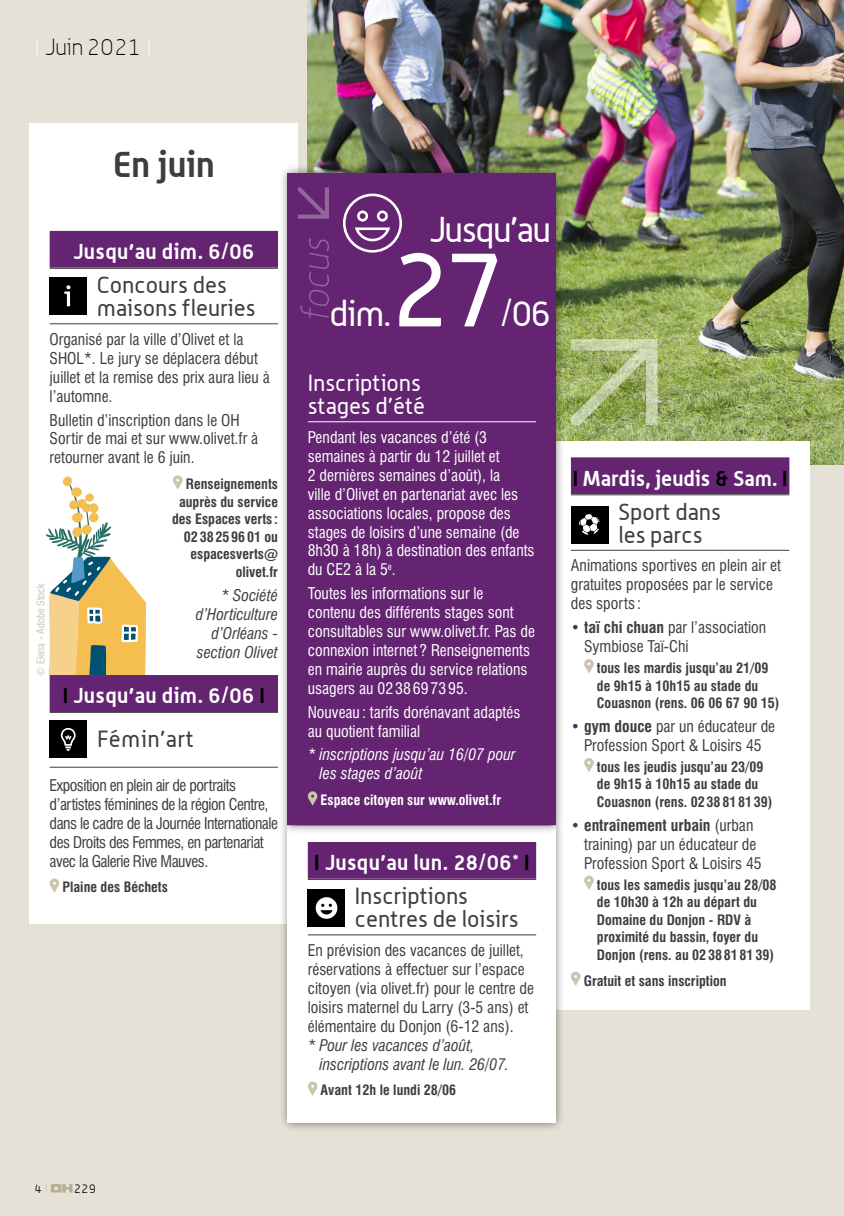
<style>
.page{position:relative;width:844px;height:1216px;background:#fff}
.page>*{position:absolute;margin:0;border:0;box-sizing:border-box;transform-origin:0 0}
.t1{font:105px "Alwyn";color:#fff}
.t2{font:35px "Alwyn";letter-spacing:-.04em;color:#fff}
.t3{font:700 35px "Alwyn";color:#3e3d40}
.t4{font:22.75px/22.8px "Alwyn";color:#3e3d40}
.t5{font:22.75px/22.8px "Alwyn";color:#fff}
.t6{font:100 22.75px "Alwyn";letter-spacing:-.005em;color:#000}
.t7{font:22.75px "Alwyn";letter-spacing:.02em;color:#3e3d40}
.t8{font:700 21px "Alwyn";letter-spacing:.02em;color:#fff}
.t9{font:700 21px "Alwyn";color:#fff}
.t10{font:condensed 15.75px/18.9px "Swiss 721 BT";color:#3e3d40}
.t11{font:condensed 15.75px/18.9px "Swiss 721 BT";color:#fff}
.t12{font:condensed 15.75px/18.9px "Swiss 721 BT";letter-spacing:-.03em;color:#3e3d40}
.t13{font:italic condensed 15.75px/18.9px "Swiss 721 BT";color:#3e3d40;text-align:right}
.t14{font:italic condensed 15.75px/18.9px "Swiss 721 BT";color:#fff}
.t15{font:700 condensed 14px/17.5px "Swiss 721 BT";color:#3e3d40}
.t16{font:700 condensed 14px "Swiss 721 BT";color:#fff}
.t17{font:300 12.25px "Alwyn";color:#000}
.t18{font:condensed 10.5px "Swiss 721 BT";color:#cbc5ae}
.s1{color:#fff}
.s2{color:#000}
.s3{color:#642471}
.s4{font-weight:700}
.s5{color:#cbc5ae}
</style>
<div class="page">
<div style="left:0;top:0;width:843px;height:1215px;background:#e5e1d6"></div>
<svg style="left:51px;top:1184px;width:22px;height:8px"></svg>
<img style="left:307px;top:0;width:536px;height:464px">
<div style="left:551px;top:442px;width:258px;height:567px;background:#fff"></div>
<div style="left:570px;top:457px;width:219px;height:37px;background:#642471"></div>
<hr style="left:570px;top:494px;width:219px;height:1px;background:#3e3d40">
<hr style="left:570px;top:550px;width:219px;height:1px;background:#3e3d40">
<div style="left:570px;top:506px;width:38px;height:37px;background:#000"></div>
<svg style="left:579px;top:514px;width:20px;height:21px"></svg>
<svg style="left:584px;top:659px;width:9px;height:14px"></svg>
<svg style="left:584px;top:758px;width:9px;height:14px"></svg>
<svg style="left:584px;top:875px;width:9px;height:15px"></svg>
<svg style="left:571px;top:971px;width:9px;height:15px"></svg>
<div style="left:30px;top:123px;width:268px;height:800px;background:#fff"></div>
<div style="left:50px;top:231px;width:228px;height:37px;background:#642471"></div>
<hr style="left:50px;top:268px;width:228px;height:1px;background:#3e3d40">
<hr style="left:50px;top:323px;width:228px;height:1px;background:#3e3d40">
<div style="left:50px;top:675px;width:228px;height:36px;background:#642471"></div>
<hr style="left:50px;top:711px;width:228px;height:1px;background:#000">
<hr style="left:50px;top:767px;width:228px;height:1px;background:#3e3d40">
<div style="left:50px;top:277px;width:37px;height:37px;background:#000"></div>
<svg style="left:64px;top:285px;width:6px;height:21px"></svg>
<svg style="left:173px;top:475px;width:9px;height:15px"></svg>
<div style="left:50px;top:720px;width:37px;height:38px;background:#000"></div>
<svg style="left:61px;top:728px;width:15px;height:23px"></svg>
<svg style="left:50px;top:878px;width:9px;height:14px"></svg>
<div style="left:278px;top:816px;width:287px;height:316px;background:#000;opacity:.5"></div>
<div style="left:288px;top:826px;width:268px;height:296px;background:#fff"></div>
<div style="left:308px;top:842px;width:228px;height:36px;background:#642471"></div>
<hr style="left:308px;top:879px;width:228px;height:1px;background:#3e3d40">
<hr style="left:308px;top:934px;width:228px;height:1px;background:#3e3d40">
<div style="left:308px;top:889px;width:37px;height:37px;background:#000"></div>
<svg style="left:315px;top:897px;width:22px;height:21px"></svg>
<svg style="left:308px;top:1081px;width:9px;height:14px"></svg>
<div style="left:278px;top:164px;width:287px;height:670px;background:#000;opacity:.5"></div>
<div style="left:288px;top:174px;width:268px;height:651px;background:#642471"></div>
<hr style="left:308px;top:421px;width:228px;height:1px;background:#fff">
<svg style="left:308px;top:791px;width:9px;height:14px"></svg>
<svg style="left:298px;top:187px;width:31px;height:32px"></svg>
<svg style="left:300px;top:238px;width:29px;height:80px"></svg>
<svg style="left:343px;top:193px;width:59px;height:60px"></svg>
<img style="left:570px;top:339px;width:87px;height:86px">
<svg style="left:46px;top:476px;width:100px;height:199px"></svg>
<h3 class="t6" style="left:35px;top:35px;width:118px"><span class="s1">I</span> Juin 2021 <span class="s1">I</span></h3>
<h2 class="t3" style="left:113px;top:143px;width:103px">En juin</h2>
<h3 class="t8" style="left:73px;top:239px;width:182px">Jusqu’au dim. 6/06</h3>
<h3 class="t4" style="left:97px;top:273px;width:160px">Concours des maisons fleuries</h3>
<p class="t10" style="left:50px;top:330px;width:221px">Organisé par la ville d’Olivet et la<br>SHOL*. Le jury se déplacera début juillet et la remise des prix aura lieu à l’automne.</p>
<p class="t10" style="left:50px;top:410px;width:210px">Bulletin d’inscription dans le OH<br>Sortir de mai et sur www.olivet.fr à retourner avant le 6 juin.</p>
<p class="t15" style="left:172px;top:475px;width:107px;text-align:right">Renseignements auprès du service des Espaces verts :<br>0238259601 ou espacesverts@ olivet.fr</p>
<p class="t13" style="left:196px;top:585px;width:84px">* Société d’Horticulture d’Orléans - section Olivet</p>
<h3 class="t8" style="left:63px;top:682px;width:204px"><span class="s2">I</span> Jusqu’au dim. 6/06 <span class="s2">I</span></h3>
<h3 class="t7" style="left:97px;top:725px;width:98px">Fémin’art</h3>
<p class="t12" style="left:50px;top:775px;width:230px">Exposition en plein air de portraits d’artistes féminines de la région Centre, dans le cadre de la Journée Internationale des Droits des Femmes, en partenariat avec la Galerie Rive Mauves.</p>
<p class="t15" style="left:62px;top:878px;width:107px">Plaine des Béchets</p>
<p class="t18" style="left:34px;top:675px;width:94px;rotate:-90deg">© Elena - Adobe Stock</p>
<h2 class="t2" style="left:329px;top:293px;width:63px">dim.</h2>
<h2 class="t2" style="left:429px;top:209px;width:123px">Jusqu’au</h2>
<h1 class="t1" style="left:390px;top:227px;width:116px">27</h1>
<h2 class="t2" style="left:500px;top:293px;width:52px">/06</h2>
<h3 class="t5" style="left:308px;top:371px;width:119px">Inscriptions stages d’été</h3>
<p class="t11" style="left:308px;top:428px;width:228px">Pendant les vacances d’été (3 semaines à partir du 12 juillet et<br>2 dernières semaines d’août), la<br>ville d’Olivet en partenariat avec les associations locales, propose des stages de loisirs d’une semaine (de<br>8h30 à 18h) à destination des enfants du CE2 à la 5<sup>e</sup>.</p>
<p class="t11" style="left:308px;top:584px;width:228px">Toutes les informations sur le contenu des différents stages sont consultables sur www.olivet.fr. Pas de connexion internet ? Renseignements en mairie auprès du service relations usagers au 02 38 69 73 95.</p>
<p class="t11" style="left:308px;top:702px;width:214px">Nouveau : tarifs dorénavant adaptés au quotient familial</p>
<p class="t14" style="left:319px;top:745px;width:197px;text-indent:-12px">* inscriptions jusqu’au 16/07 pour les stages d’août</p>
<p class="t16" style="left:320px;top:791px;width:182px">Espace citoyen sur www.olivet.fr</p>
<h3 class="t8" style="left:314px;top:849px;width:217px"><span class="s2">I</span> Jusqu’au lun. 28/06<sup>*</sup> <span class="s2">I</span></h3>
<h3 class="t4" style="left:355px;top:884px;width:165px">Inscriptions centres de loisirs</h3>
<p class="t10" style="left:308px;top:940px;width:228px">En prévision des vacances de juillet, réservations à effectuer sur l’espace citoyen (via olivet.fr) pour le centre de loisirs maternel du Larry (3-5 ans) et élémentaire du Donjon (6-12 ans).</p>
<p class="t13" style="left:319px;top:1035px;width:191px;text-align:left;text-indent:-12px">* Pour les vacances d’août, inscriptions avant le lun. 26/07.</p>
<p class="t15" style="left:320px;top:1081px;width:137px">Avant 12h le lundi 28/06</p>
<h3 class="t9" style="left:572px;top:465px;width:216px"><span class="s2">I</span> Mardis, jeudis <span class="s2">&amp;</span> Sam. <span class="s2">I</span></h3>
<h3 class="t4" style="left:618px;top:500px;width:104px">Sport dans les parcs</h3>
<p class="t10" style="left:570px;top:556px;width:212px">Animations sportives en plein air et gratuites proposées par le service des sports :</p>
<p class="t10" style="left:584px;top:618px;width:183px;text-indent:-13px"><span class="s3">•</span> <span class="s4">taï chi chuan</span> par l’association<br>Symbiose Taï-Chi</p>
<p class="t15" style="left:596px;top:659px;width:184px">tous les mardis jusqu’au 21/09 de 9h15 à 10h15 au stade du<br>Couasnon (rens. 06 06 67 90 15)</p>
<p class="t10" style="left:570px;top:716px;width:206px;text-align:center"><span class="s3">•</span> <span class="s4">gym douce</span> par un éducateur de<br>Profession Sport &amp; Loisirs 45</p>
<p class="t15" style="left:596px;top:758px;width:177px">tous les jeudis jusqu’au 23/09 de 9h15 à 10h15 au stade du<br>Couasnon (rens. 0238818139)</p>
<p class="t10" style="left:584px;top:815px;width:179px;text-indent:-13px"><span class="s3">•</span> <span class="s4">entraînement urbain</span> (urban training) par un éducateur de<br>Profession Sport &amp; Loisirs 45</p>
<p class="t15" style="left:596px;top:875px;width:181px">tous les samedis jusqu’au 28/08 de 10h30 à 12h au départ du<br>Domaine du Donjon - RDV à proximité du bassin, foyer du<br>Donjon (rens. au 0238818139)</p>
<p class="t15" style="left:583px;top:971px;width:144px">Gratuit et sans inscription</p>
<p class="t17" style="left:35px;top:1181px;width:14px">4 <span class="s5">I</span></p>
<p class="t17" style="left:75px;top:1181px;width:23px">229</p>
</div>
